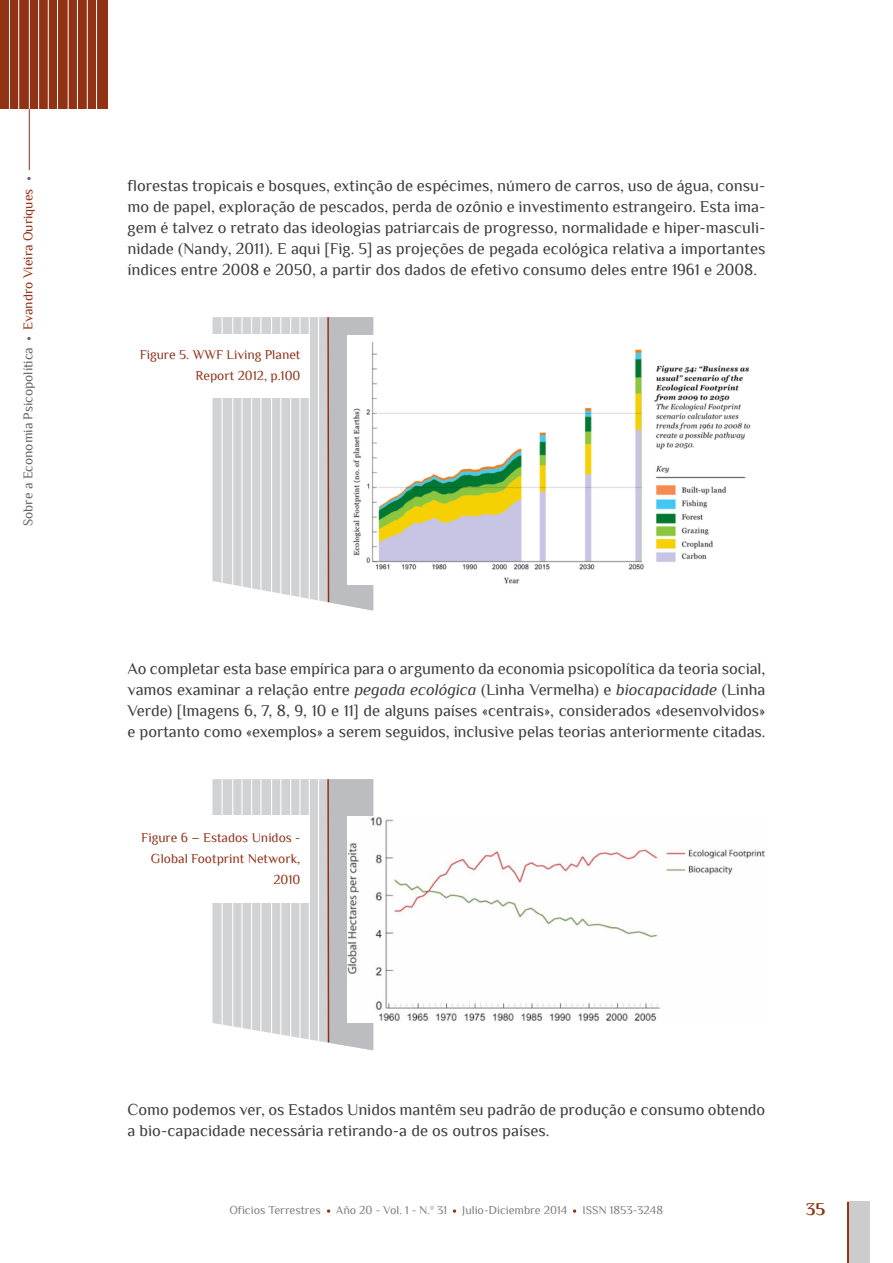
<style>
.page{position:relative;width:893px;height:1263px;background:#fff}
.page>*{position:absolute;margin:0;border:0;box-sizing:border-box;transform-origin:0 0}
.t1{font:700 18px "Philosopher";color:#913214}
.tx_principal{font:16.5px/21px "Philosopher";color:#3e3e3f;text-align:justify}
.epigrafe2{font:13.5px/21px "Philosopher";color:#91351f;text-align:right}
.t2{font:13.5px "Philosopher";color:#666}
.t3{font:13.5px "Philosopher";color:#913214}
.t4{font:12px "Philosopher";color:#808080}
.s1{font-style:italic}
</style>
<div class="page">
<div style="left:0;top:0;width:107px;height:109px;background:#913214"></div>
<hr style="left:9px;top:0;width:1px;height:135px;background:#fff">
<hr style="left:87px;top:0;width:1px;height:135px;background:#fff">
<hr style="left:48px;top:0;width:1px;height:135px;background:#fff">
<hr style="left:29px;top:0;width:1px;height:135px;background:#fff">
<hr style="left:68px;top:0;width:1px;height:135px;background:#fff">
<hr style="left:18px;top:0;width:1px;height:135px;background:#fff">
<hr style="left:29px;top:109px;width:1px;height:61px;background:#913214">
<hr style="left:96px;top:0;width:1px;height:135px;background:#fff">
<hr style="left:57px;top:0;width:1px;height:135px;background:#fff">
<hr style="left:38px;top:0;width:1px;height:135px;background:#fff">
<hr style="left:77px;top:0;width:1px;height:135px;background:#fff">
<hr style="left:847px;top:1202px;width:3px;height:61px;background:#913214">
<div style="left:849px;top:1202px;width:21px;height:61px;background:#ccc"></div>
<svg style="left:327px;top:1209px;width:3px;height:4px"></svg>
<svg style="left:453px;top:1209px;width:3px;height:4px"></svg>
<svg style="left:573px;top:1209px;width:3px;height:4px"></svg>
<svg style="left:213px;top:317px;width:116px;height:286px;background:#d4d5d7"></svg>
<hr style="left:309px;top:317px;width:1px;height:292px;background:#fff">
<hr style="left:290px;top:317px;width:1px;height:292px;background:#fff">
<hr style="left:251px;top:317px;width:1px;height:292px;background:#fff">
<hr style="left:232px;top:317px;width:1px;height:292px;background:#fff">
<hr style="left:271px;top:317px;width:1px;height:292px;background:#fff">
<hr style="left:222px;top:317px;width:1px;height:292px;background:#fff">
<hr style="left:318px;top:317px;width:1px;height:292px;background:#fff">
<hr style="left:299px;top:317px;width:1px;height:292px;background:#fff">
<hr style="left:260px;top:317px;width:1px;height:292px;background:#fff">
<hr style="left:241px;top:317px;width:2px;height:292px;background:#fff">
<hr style="left:280px;top:317px;width:1px;height:292px;background:#fff">
<svg style="left:329px;top:317px;width:44px;height:294px;background:#c0c1c3"></svg>
<svg style="left:213px;top:779px;width:160px;height:271px;background:#d2d3d5"></svg>
<img style="left:348px;top:336px;width:403px;height:249px">
<img style="left:348px;top:816px;width:416px;height:207px">
<hr style="left:327px;top:317px;width:2px;height:285px;background:#913214">
<hr style="left:327px;top:779px;width:2px;height:263px;background:#913214">
<div style="left:198px;top:335px;width:112px;height:63px;background:#fff"></div>
<div style="left:198px;top:815px;width:112px;height:87px;background:#fff"></div>
<p class="t2" style="left:27px;top:171px;width:6px">•</p>
<p class="t3" style="left:21px;top:330px;width:142px;rotate:-90deg">Evandro Vieira Ouriques</p>
<p class="t2" style="left:21px;top:526px;width:180px;rotate:-90deg">Sobre a Economia Psicopolítica</p>
<p class="t2" style="left:27px;top:331px;width:6px">•</p>
<p class="tx_principal" style="left:128px;top:175px;width:639px">florestas tropicais e bosques, extinção de espécimes, número de carros, uso de água, consu&shy;mo de papel, exploração de pescados, perda de ozônio e investimento estrangeiro. Esta ima&shy;gem é talvez o retrato das ideologias patriarcais de progresso, normalidade e hiper-masculi&shy;nidade (Nandy, 2011). E aqui [Fig. 5] as projeções de pegada ecológica relativa a importantes índices entre 2008 e 2050, a partir dos dados de efetivo consumo deles entre 1961 e 2008.</p>
<p class="epigrafe2" style="left:140px;top:344px;width:162px">Figure 5. WWF Living Planet<br>Report 2012, p.100</p>
<p class="tx_principal" style="left:128px;top:658px;width:639px">Ao completar esta base empírica para o argumento da economia psicopolítica da teoria social, vamos examinar a relação entre <span class="s1">pegada ecológica</span> (Linha Vermelha) e <span class="s1">biocapacidade</span> (Linha Verde) [Imagens 6, 7, 8, 9, 10 e 11] de alguns países «centrais», considerados «desenvolvidos» e portanto como «exemplos» a serem seguidos, inclusive pelas teorias anteriormente citadas.</p>
<p class="epigrafe2" style="left:141px;top:827px;width:161px">Figure 6 – Estados Unidos -<br>Global Footprint Network,</p>
<p class="epigrafe2" style="left:273px;top:869px;width:29px">2010</p>
<p class="tx_principal" style="left:128px;top:1099px;width:639px">Como podemos ver, os Estados Unidos mantêm seu padrão de produção e consumo obtendo a bio-capacidade necessária retirando-a de os outros países.</p>
<p class="t4" style="left:229px;top:1204px;width:219px">Oficios Terrestres Año 20 - Vol. 1 - N.º 31</p>
<p class="t4" style="left:462px;top:1204px;width:107px">Julio-Diciembre 2014</p>
<p class="t4" style="left:582px;top:1204px;width:82px">ISSN 1853-3248</p>
<p class="t1" style="left:806px;top:1199px;width:21px">35</p>
</div>
